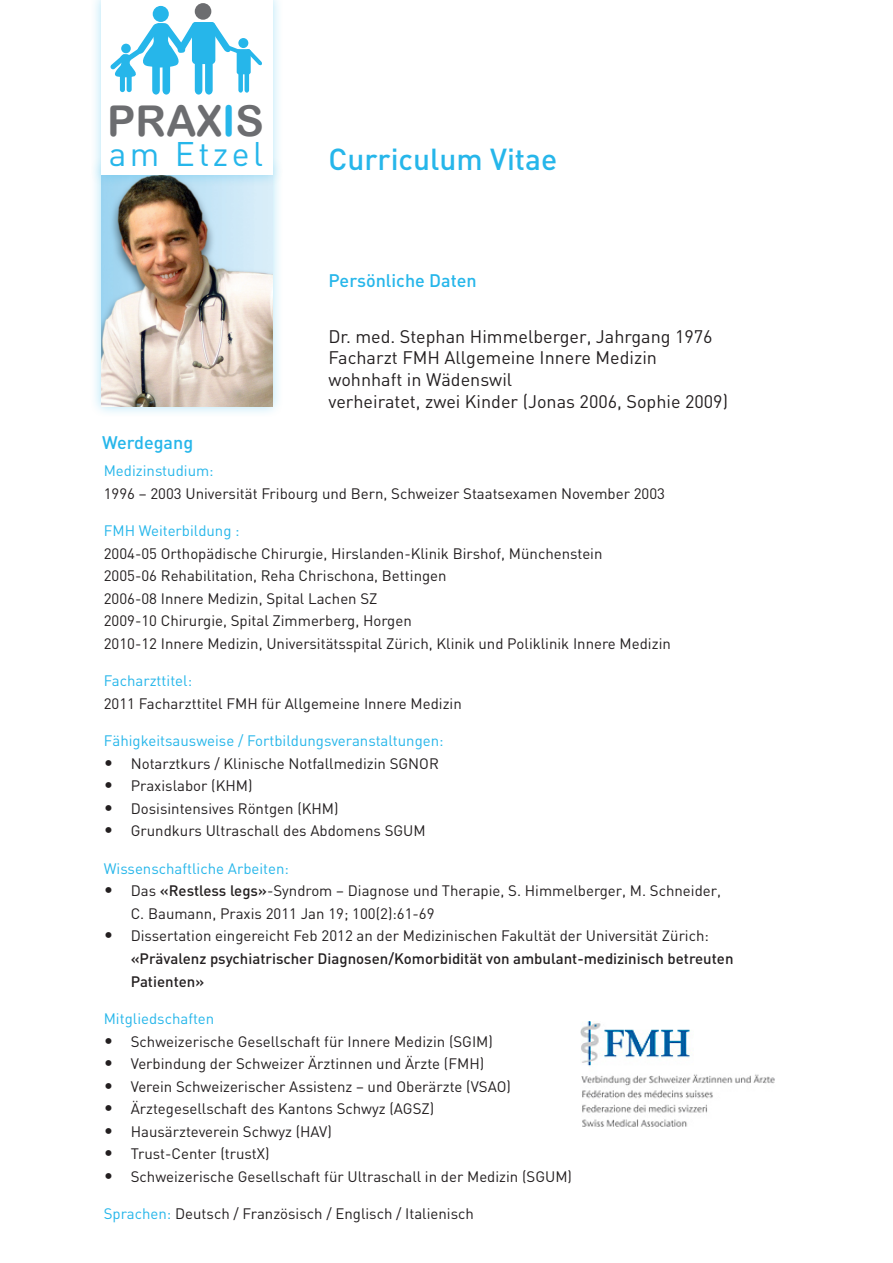
<style>
.page{position:relative;width:893px;height:1263px;background:#fff}
.page>*{position:absolute;margin:0;border:0;box-sizing:border-box;transform-origin:0 0}
.t1{font:42.45px "Arial Rounded MT Bold";color:#6c6d70}
.t2{font:33.75px "DIN";letter-spacing:.1em;color:#26b6ea}
.t3{font:500 30px "DIN";color:#26b6ea}
.t4{font:18px "DIN";color:#231f20}
.t5{font:500 18px "DIN";color:#26b6ea}
.t6{font:15px/22.5px "DIN";color:#231f20}
.t7{font:500 15px/22.5px "DIN";color:#231f20}
.t8{font:15px "DIN";color:#26b6ea}
.s1{color:#26b6ea}
.s2{font-size:18px}
.s3{font-weight:500}
.s4{font-weight:400;font-size:18px}
.s5{font-weight:400}
</style>
<div class="page">
<div style="left:89px;top:156px;width:201px;height:270px;background:#26b6ea;opacity:.38"></div>
<img style="left:101px;top:209px;width:171px;height:198px">
<div style="left:89px;top:0;width:201px;height:209px;background:#26b6ea;opacity:.38"></div>
<div style="left:101px;top:0;width:171px;height:174px;background:#fff"></div>
<div style="left:153px;top:6px;width:16px;height:16px;background:#26b6ea;border-radius:50%"></div>
<div style="left:195px;top:3px;width:16px;height:17px;background:#6c6d70;border-radius:50%"></div>
<svg style="left:110px;top:21px;width:152px;height:74px"></svg>
<div style="left:238px;top:38px;width:10px;height:10px;background:#26b6ea;border-radius:50%"></div>
<div style="left:237px;top:49px;width:14px;height:25px;background:#26b6ea;border-radius:2px"></div>
<img style="left:580px;top:1022px;width:195px;height:105px">
<p class="t1" style="left:107px;top:96px;width:158px">PRAX<span class="s1">I</span>S</p>
<p class="t2" style="left:109px;top:133px;width:156px">am Etzel</p>
<p class="t5" style="left:102px;top:431px;width:93px">Werdegang</p>
<p class="t3" style="left:328px;top:140px;width:230px">Curriculum Vitae</p>
<p class="t5" style="left:328px;top:269px;width:150px">Persönliche Daten</p>
<p class="t4" style="left:328px;top:325px;width:386px">Dr. med. Stephan Himmelberger, Jahrgang 1976</p>
<p class="t4" style="left:328px;top:347px;width:330px">Facharzt FMH Allgemeine Innere Medizin</p>
<p class="t4" style="left:328px;top:368px;width:185px">wohnhaft in Wädenswil</p>
<p class="t4" style="left:328px;top:390px;width:401px">verheiratet, zwei Kinder (Jonas 2006, Sophie 2009)</p>
<p class="t8" style="left:104px;top:462px;width:112px">Medizinstudium:</p>
<p class="t6" style="left:104px;top:482px;width:563px">1996 – 2003 Universität Fribourg und Bern, Schweizer Staatsexamen November 2003</p>
<p class="t8" style="left:104px;top:522px;width:137px">FMH Weiterbildung :</p>
<p class="t6" style="left:104px;top:542px;width:500px">2004-05 Orthopädische Chirurgie, Hirslanden-Klinik Birshof, Münchenstein</p>
<p class="t6" style="left:104px;top:564px;width:344px">2005-06 Rehabilitation, Reha Chrischona, Bettingen</p>
<p class="t6" style="left:104px;top:587px;width:275px">2006-08 Innere Medizin, Spital Lachen SZ</p>
<p class="t6" style="left:104px;top:609px;width:310px">2009-10 Chirurgie, Spital Zimmerberg, Horgen</p>
<p class="t6" style="left:104px;top:632px;width:569px">2010-12 Innere Medizin, Universitätsspital Zürich, Klinik und Poliklinik Innere Medizin</p>
<p class="t8" style="left:104px;top:672px;width:90px">Facharzttitel:</p>
<p class="t6" style="left:104px;top:692px;width:360px">2011 Facharzttitel FMH für Allgemeine Innere Medizin</p>
<p class="t8" style="left:104px;top:732px;width:341px">Fähigkeitsausweise / Fortbildungsveranstaltungen:</p>
<p class="t6" style="left:104px;top:752px;width:337px"><span class="s2">•</span> Notarztkurs / Klinische Notfallmedizin SGNOR</p>
<p class="t6" style="left:104px;top:774px;width:150px"><span class="s2">•</span> Praxislabor (KHM)</p>
<p class="t6" style="left:104px;top:797px;width:236px"><span class="s2">•</span> Dosisintensives Röntgen (KHM)</p>
<p class="t6" style="left:104px;top:819px;width:323px"><span class="s2">•</span> Grundkurs Ultraschall des Abdomens SGUM</p>
<p class="t8" style="left:104px;top:859px;width:187px">Wissenschaftliche Arbeiten:</p>
<p class="t6" style="left:131px;top:879px;width:592px;text-indent:-27px"><span class="s2">•</span> Das <span class="s3">«Restless legs»</span>-Syndrom – Diagnose und Therapie, S. Himmelberger, M. Schneider,<br>C. Baumann, Praxis 2011 Jan 19; 100(2):61-69</p>
<p class="t7" style="left:131px;top:924px;width:604px;text-indent:-27px"><span class="s4">•</span> <span class="s5">Dissertation eingereicht Feb 2012 an der Medizinischen Fakultät der Universität Zürich: </span>«Prävalenz psychiatrischer Diagnosen/Komorbidität von ambulant-medizinisch betreuten<br>Patienten»</p>
<p class="t8" style="left:104px;top:1009px;width:112px">Mitgliedschaften</p>
<p class="t6" style="left:104px;top:1029px;width:391px"><span class="s2">•</span> Schweizerische Gesellschaft für Innere Medizin (SGIM)</p>
<p class="t6" style="left:104px;top:1052px;width:382px"><span class="s2">•</span> Verbindung der Schweizer Ärztinnen und Ärzte (FMH)</p>
<p class="t6" style="left:104px;top:1074px;width:409px"><span class="s2">•</span> Verein Schweizerischer Assistenz – und Oberärzte (VSAO)</p>
<p class="t6" style="left:104px;top:1097px;width:332px"><span class="s2">•</span> Ärztegesellschaft des Kantons Schwyz (AGSZ)</p>
<p class="t6" style="left:104px;top:1119px;width:230px"><span class="s2">•</span> Hausärzteverein Schwyz (HAV)</p>
<p class="t6" style="left:104px;top:1142px;width:167px"><span class="s2">•</span> Trust-Center (trustX)</p>
<p class="t6" style="left:104px;top:1164px;width:470px"><span class="s2">•</span> Schweizerische Gesellschaft für Ultraschall in der Medizin (SGUM)</p>
<p class="t6" style="left:104px;top:1202px;width:372px"><span class="s1">Sprachen:</span> Deutsch / Französisch / Englisch / Italienisch</p>
</div>
